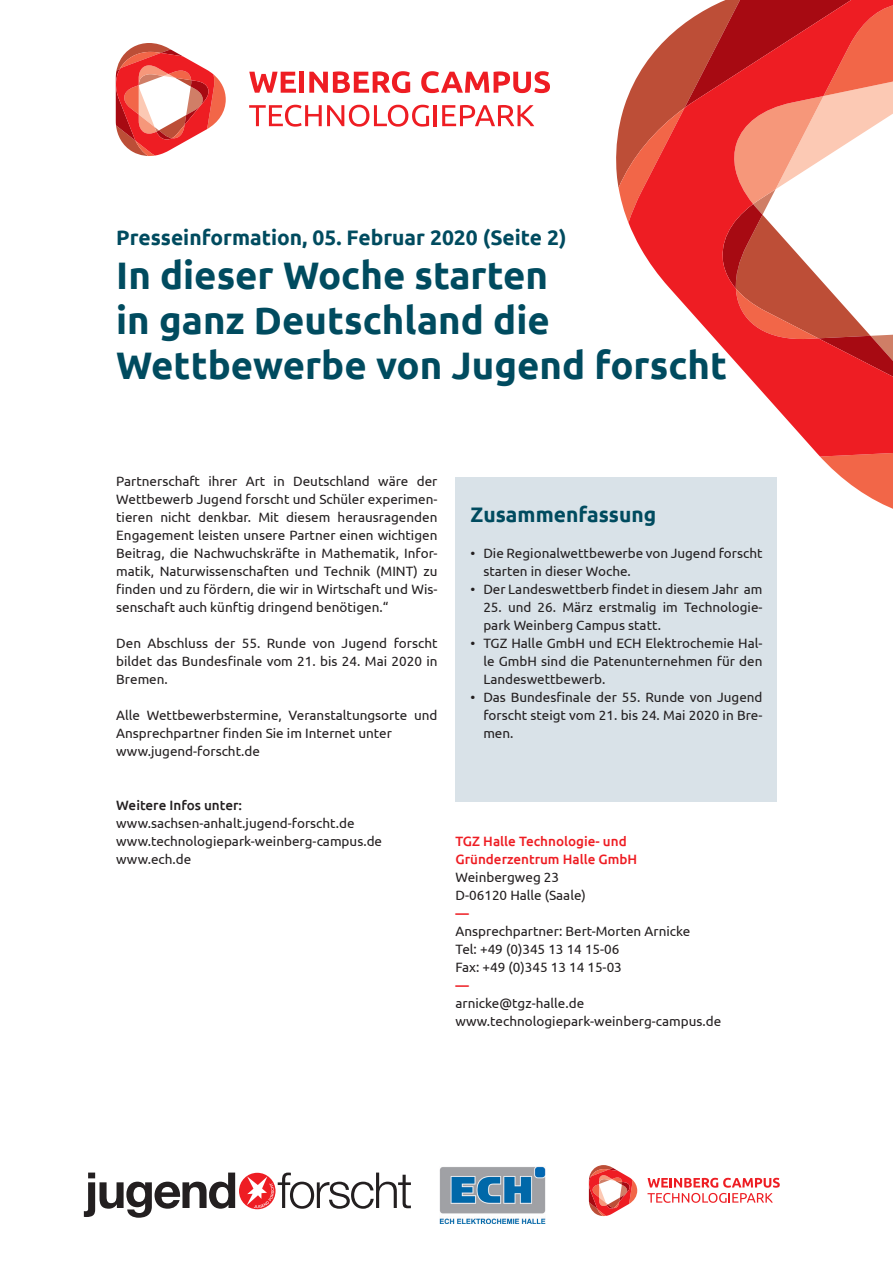
<style>
.page{position:relative;width:893px;height:1263px;background:#fff}
.page>*{position:absolute;margin:0;border:0;box-sizing:border-box;transform-origin:0 0}
.Headline_1_-_weiß{font:700 38.25px "Ubuntu";color:#004b5f}
.Headline_1_-_weiß-2{font:700 21px "Ubuntu";color:#004b5f}
.Headline_2{font:700 21px "Ubuntu";color:#004b5f}
.Headline_2-2{font:13.5px/18px "Ubuntu";color:#231f20;text-align:justify}
.Fließtext{font:13.5px/18px "Ubuntu";color:#231f20}
.Fließtext-2{font:500 13.5px "Ubuntu";color:#ee1d23}
.Headline_2-3{font:500 13.5px "Ubuntu";color:#231f20}
</style>
<div class="page">
<svg style="left:249px;top:72px;width:47px;height:21px"></svg>
<div style="left:299px;top:72px;width:5px;height:21px;background:#ee1d23"></div>
<svg style="left:309px;top:71px;width:101px;height:22px"></svg>
<svg style="left:421px;top:71px;width:129px;height:22px"></svg>
<svg style="left:249px;top:105px;width:180px;height:22px"></svg>
<hr style="left:434px;top:105px;width:3px;height:21px;background:#ee1d23">
<svg style="left:442px;top:105px;width:92px;height:21px"></svg>
<svg style="left:115px;top:43px;width:111px;height:113px"></svg>
<svg style="left:618px;top:96px;width:275px;height:413px"></svg>
<svg style="left:628px;top:0;width:265px;height:457px"></svg>
<div style="left:455px;top:478px;width:322px;height:324px;background:#d9e2e8"></div>
<div style="left:239px;top:1173px;width:36px;height:36px;background:#ee1d23;border-radius:50%"></div>
<svg style="left:84px;top:1172px;width:151px;height:46px"></svg>
<svg style="left:247px;top:1172px;width:164px;height:37px"></svg>
<img style="left:439px;top:1167px;width:106px;height:56px">
<svg style="left:647px;top:1178px;width:133px;height:25px"></svg>
<svg style="left:588px;top:1165px;width:49px;height:51px"></svg>
<p class="Headline_1_-_weiß-2" style="left:116px;top:224px;width:452px">Presseinformation, 05. Februar 2020 (Seite 2)</p>
<p class="Headline_1_-_weiß" style="left:116px;top:253px;width:433px">In dieser Woche starten</p>
<p class="Headline_1_-_weiß" style="left:116px;top:297px;width:435px">in ganz Deutschland die</p>
<p class="Headline_1_-_weiß" style="left:116px;top:342px;width:612px">Wettbewerbe von Jugend forscht</p>
<p class="Headline_2-2" style="left:116px;top:472px;width:323px">Partnerschaft ihrer Art in Deutschland wäre der Wettbewerb Jugend forscht und Schüler experimen&shy;tieren nicht denkbar. Mit diesem herausragenden Engagement leisten unsere Partner einen wichtigen Beitrag, die Nachwuchskräfte in Mathematik, Infor&shy;matik, Naturwissenschaften und Technik (MINT) zu finden und zu fördern, die wir in Wirtschaft und Wis&shy;senschaft auch künftig dringend benötigen.“</p>
<p class="Headline_2-2" style="left:116px;top:634px;width:323px">Den Abschluss der 55. Runde von Jugend forscht bildet das Bundesfinale vom 21. bis 24. Mai 2020 in Bremen.</p>
<p class="Headline_2-2" style="left:116px;top:706px;width:323px">Alle Wettbewerbstermine, Veranstaltungsorte und<br>Ansprechpartner finden Sie im Internet unter</p>
<p class="Headline_2-2" style="left:116px;top:742px;width:145px">www.jugend-forscht.de</p>
<p class="Headline_2-3" style="left:116px;top:797px;width:127px">Weitere Infos unter:</p>
<p class="Headline_2-2" style="left:116px;top:814px;width:240px">www.sachsen-anhalt.jugend-forscht.de</p>
<p class="Fließtext" style="left:116px;top:832px;width:267px">www.technologiepark-weinberg-campus.de</p>
<p class="Fließtext" style="left:116px;top:850px;width:77px">www.ech.de</p>
<p class="Headline_2" style="left:471px;top:502px;width:187px">Zusammenfassung</p>
<p class="Headline_2-2" style="left:483px;top:544px;width:281px;text-indent:-13px">• Die Regionalwettbewerbe von Jugend forscht starten in dieser Woche.</p>
<p class="Headline_2-2" style="left:471px;top:580px;width:293px">• Der Landeswettberb findet in diesem Jahr am</p>
<p class="Headline_2-2" style="left:483px;top:598px;width:281px">25. und 26. März erstmalig im Technologie&shy;park Weinberg Campus statt.</p>
<p class="Headline_2-2" style="left:483px;top:634px;width:281px;text-indent:-13px">• TGZ Halle GmbH und ECH Elektrochemie Hal&shy;le GmbH sind die Patenunternehmen für den Landeswettbewerb.</p>
<p class="Headline_2-2" style="left:483px;top:688px;width:281px;text-indent:-13px">• Das Bundesfinale der 55. Runde von Jugend forscht steigt vom 21. bis 24. Mai 2020 in Bre&shy;men.</p>
<p class="Fließtext-2" style="left:455px;top:833px;width:173px">TGZ Halle Technologie- und</p>
<p class="Fließtext-2" style="left:455px;top:851px;width:183px">Gründerzentrum Halle GmbH</p>
<p class="Fließtext" style="left:455px;top:868px;width:105px">Weinbergweg 23</p>
<p class="Fließtext" style="left:455px;top:886px;width:132px">D-06120 Halle (Saale)</p>
<p class="Fließtext-2" style="left:455px;top:905px;width:15px">—</p>
<p class="Fließtext" style="left:455px;top:922px;width:236px">Ansprechpartner: Bert-Morten Arnicke<br>Tel: +49 (0)345 13 14 15-06</p>
<p class="Fließtext" style="left:455px;top:958px;width:168px">Fax: +49 (0)345 13 14 15-03</p>
<p class="Fließtext-2" style="left:455px;top:977px;width:15px">—</p>
<p class="Fließtext" style="left:455px;top:994px;width:130px">arnicke@tgz-halle.de</p>
<p class="Fließtext" style="left:455px;top:1012px;width:267px">www.technologiepark-weinberg-campus.de</p>
</div>
